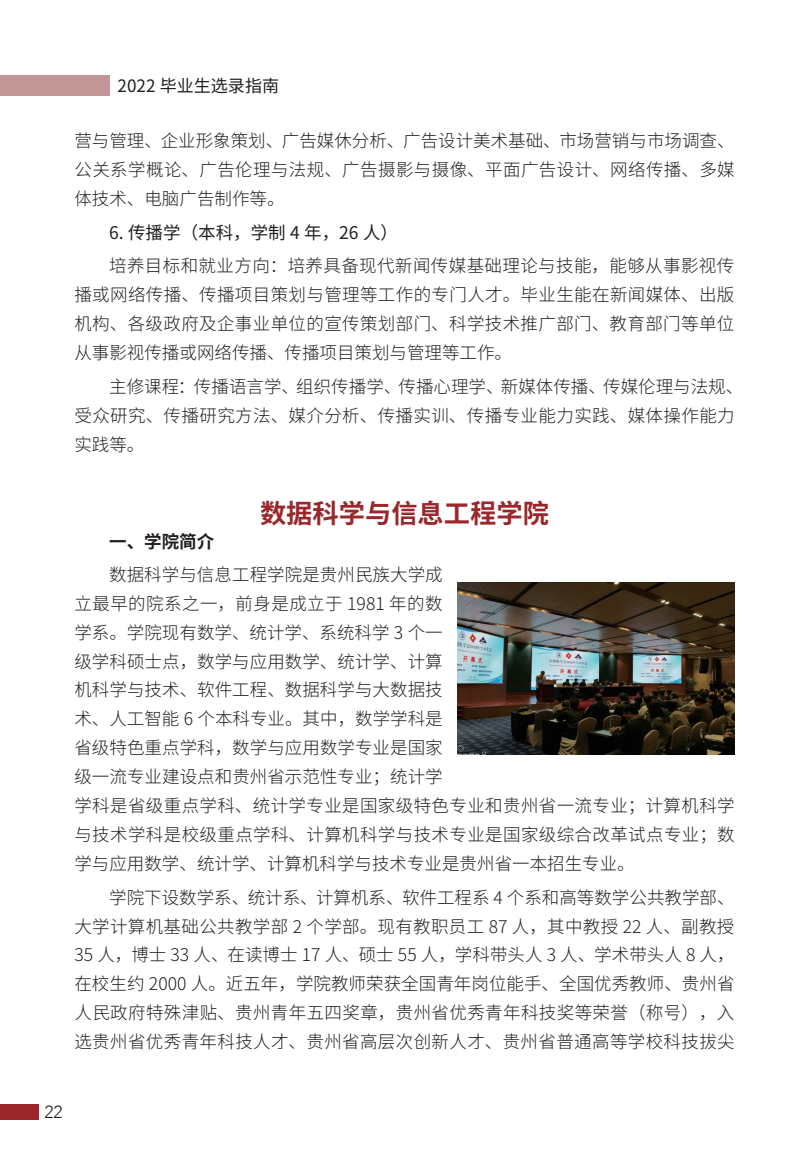
<style>
.page{position:relative;width:809px;height:1166px;background:#fff}
.page>*{position:absolute;margin:0;border:0;box-sizing:border-box;transform-origin:0 0}
.t1{font:700 26.25px "Source Han Sans CN";color:#99272b}
.t2{font:300 17.5px/28.9px "Source Han Sans CN";letter-spacing:.005em;color:#231f20;text-align:justify}
.t3{font:17.5px "Source Han Sans CN";color:#231f20}
.t4{font:700 17.5px "Source Han Sans CN";color:#231f20}
.t5{font:300 17.5px "Avenir";color:#231f20}
.t6{font:16.97px "Source Han Sans CN";color:#231f20}
</style>
<div class="page">
<div style="left:0;top:1103px;width:38px;height:16px;background:#99272b"></div>
<div style="left:0;top:76px;width:110px;height:20px;background:#c29697"></div>
<img style="left:457px;top:582px;width:277px;height:173px">
<p class="t6" style="left:118px;top:76px;width:163px">2022 毕业生选录指南</p>
<p class="t2" style="left:74px;top:126px;width:661px">营与管理、企业形象策划、广告媒休分析、广告设计美术基础、市场营销与市场调查、公关系学概论、广告伦理与法规、广告摄影与摄像、平面广告设计、网络传播、多媒体技术、电脑广告制作等。</p>
<p class="t3" style="left:109px;top:222px;width:290px">6. 传播学（本科，学制 4 年，26 人）</p>
<p class="t2" style="left:74px;top:252px;width:661px;text-indent:35px">培养目标和就业方向：培养具备现代新闻传媒基础理论与技能，能够从事影视传播或网络传播、传播项目策划与管理等工作的专门人才。毕业生能在新闻媒体、出版机构、各级政府及企事业单位的宣传策划部门、科学技术推广部门、教育部门等单位从事影视传播或网络传播、传播项目策划与管理等工作。</p>
<p class="t2" style="left:74px;top:372px;width:670px;text-align:left;text-indent:35px">主修课程：传播语言学、组织传播学、传播心理学、新媒体传播、传媒伦理与法规、受众研究、传播研究方法、媒介分析、传播实训、传播专业能力实践、媒体操作能力实践等。</p>
<h1 class="t1" style="left:260px;top:500px;width:290px">数据科学与信息工程学院</h1>
<p class="t4" style="left:109px;top:532px;width:106px">一、学院简介</p>
<p class="t2" style="left:74px;top:560px;width:661px;text-align:left;text-indent:35px">数据科学与信息工程学院是贵州民族大学成<br>立最早的院系之一，前身是成立于 1981 年的数<br>学系。学院现有数学、统计学、系统科学 3 个一<br>级学科硕士点，数学与应用数学、统计学、计算<br>机科学与技术、软件工程、数据科学与大数据技<br>术、人工智能 6 个本科专业。其中，数学学科是<br>省级特色重点学科，数学与应用数学专业是国家<br>级一流专业建设点和贵州省示范性专业；统计学<br>学科是省级重点学科、统计学专业是国家级特色专业和贵州省一流专业；计算机科学与技术学科是校级重点学科、计算机科学与技术专业是国家级综合改革试点专业；数学与应用数学、统计学、计算机科学与技术专业是贵州省一本招生专业。</p>
<p class="t2" style="left:74px;top:883px;width:661px;text-indent:35px">学院下设数学系、统计系、计算机系、软件工程系 4 个系和高等数学公共教学部、大学计算机基础公共教学部 2 个学部。现有教职员工 87 人，其中教授 22 人、副教授35 人，博士 33 人、在读博士 17 人、硕士 55 人，学科带头人 3 人、学术带头人 8 人，在校生约 2000 人。近五年，学院教师荣获全国青年岗位能手、全国优秀教师、贵州省人民政府特殊津贴、贵州青年五四奖章，贵州省优秀青年科技奖等荣誉（称号），入选贵州省优秀青年科技人才、贵州省高层次创新人才、贵州省普通高等学校科技拔尖</p>
<p class="t5" style="left:44px;top:1101px;width:20px">22</p>
</div>
